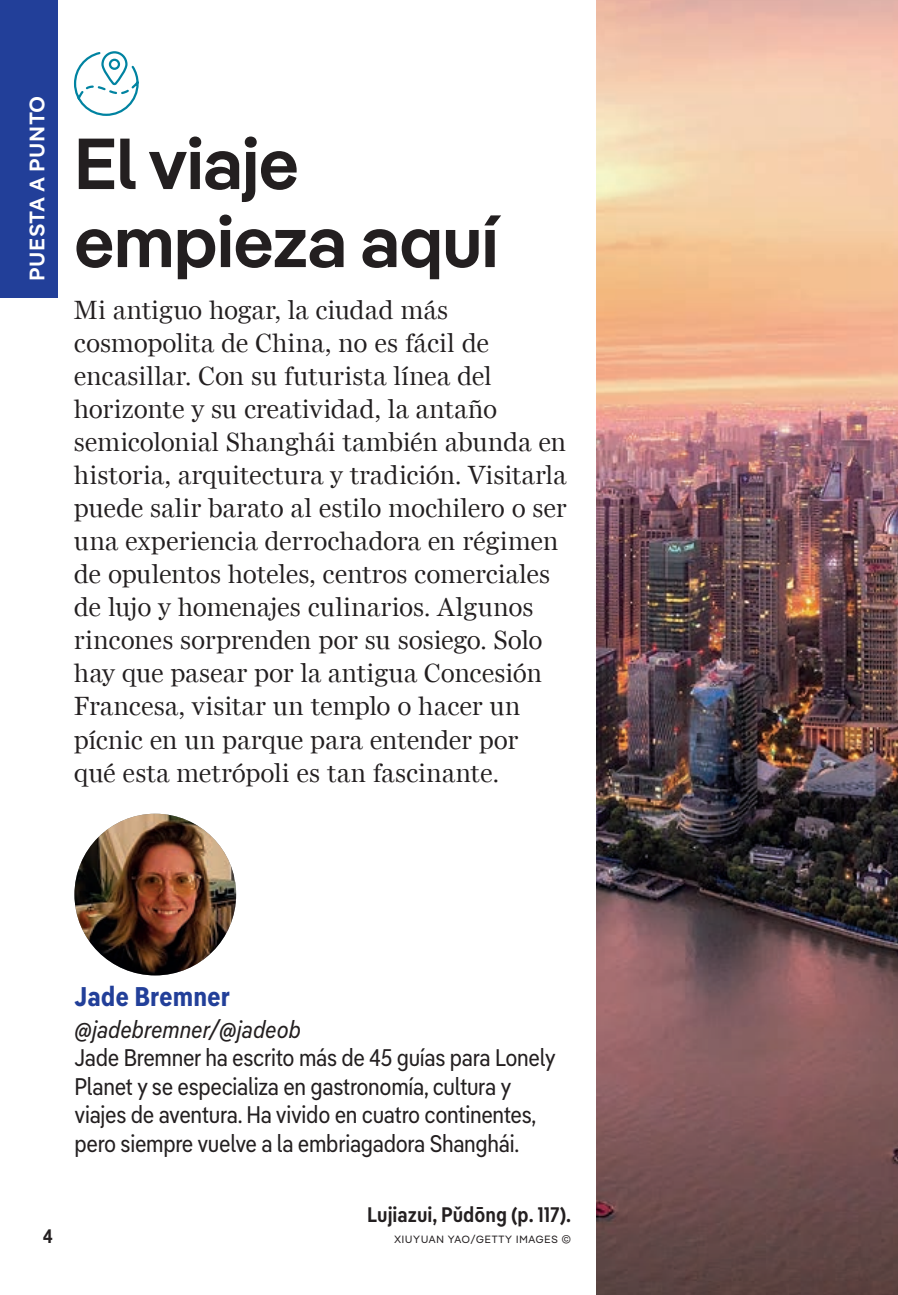
<style>
.page{position:relative;width:898px;height:1295px;background:#fff}
.page>*{position:absolute;margin:0;border:0;box-sizing:border-box;transform-origin:0 0}
.Large_Headline{font:600 72px/78px "Pangea";color:#231f20}
.Intro_Text_Serif{font:27px/33px "LP Miller Daily One";letter-spacing:-.005em;color:#231f20}
.Subhead{font:27px "Pangea Text Cond Bold LP";color:#223f99}
.Text_-_Sans_Left__Text{font:24px/28.5px "Pangea Text Cond Regular LP";letter-spacing:-.01em;color:#231f20}
.Text_-_Sans_Left{font:24px "Pangea Text Cond Regular Italic LP";color:#231f20}
.Caption_-_Right{font:21px "Pangea Text Cond Semi Bold LP";color:#231f20}
.t1{font:600 21px "Pangea Text";letter-spacing:.02em;color:#fff}
.Page_Number_Left{font:19.5px "Pangea Text Cond Semi Bold LP";color:#231f20}
.Photographer_Credit{font:10.5px "Pangea";letter-spacing:.08em;color:#231f20}
</style>
<div class="page">
<img style="left:74px;top:813px;width:162px;height:162px;border-radius:81px">
<img style="left:596px;top:0;width:301px;height:1294px">
<svg style="left:73px;top:51px;width:66px;height:65px"></svg>
<div style="left:0;top:0;width:57px;height:298px;background:#223f99"></div>
<p class="t1" style="left:21px;top:281px;width:187px;rotate:-90deg">PUESTA A PUNTO</p>
<p class="Large_Headline" style="left:74px;top:122px;width:425px">El viaje empieza aquí</p>
<p class="Intro_Text_Serif" style="left:74px;top:294px;width:494px">Mi antiguo hogar, la ciudad más cosmopolita de China, no es fácil de encasillar. Con su futurista línea del horizonte y su creatividad, la antaño semicolonial Shanghái también abunda en historia, arquitectura y tradición. Visitarla puede salir barato al estilo mochilero o ser una experiencia derrochadora en régimen de opulentos hoteles, centros comerciales de lujo y homenajes culinarios. Algunos rincones sorprenden por su sosiego. Solo hay que pasear por la antigua Concesión Francesa, visitar un templo o hacer un pícnic en un parque para entender por qué esta metrópoli es tan fascinante.</p>
<p class="Page_Number_Left" style="left:43px;top:1220px;width:12px">4</p>
<p class="Subhead" style="left:74px;top:975px;width:157px">Jade Bremner</p>
<p class="Text_-_Sans_Left" style="left:74px;top:1011px;width:228px">@jadebremner/@jadeob</p>
<p class="Text_-_Sans_Left__Text" style="left:74px;top:1041px;width:482px">Jade Bremner ha escrito más de 45 guías para Lonely Planet y se especializa en gastronomía, cultura y viajes de aventura. Ha vivido en cuatro continentes, pero siempre vuelve a la embriagadora Shanghái.</p>
<p class="Caption_-_Right" style="left:367px;top:1198px;width:205px">Lujiazui, Pǔdōng (p. 117).</p>
<p class="Photographer_Credit" style="left:394px;top:1231px;width:178px">XIUYUAN YAO/GETTY IMAGES ©</p>
</div>
